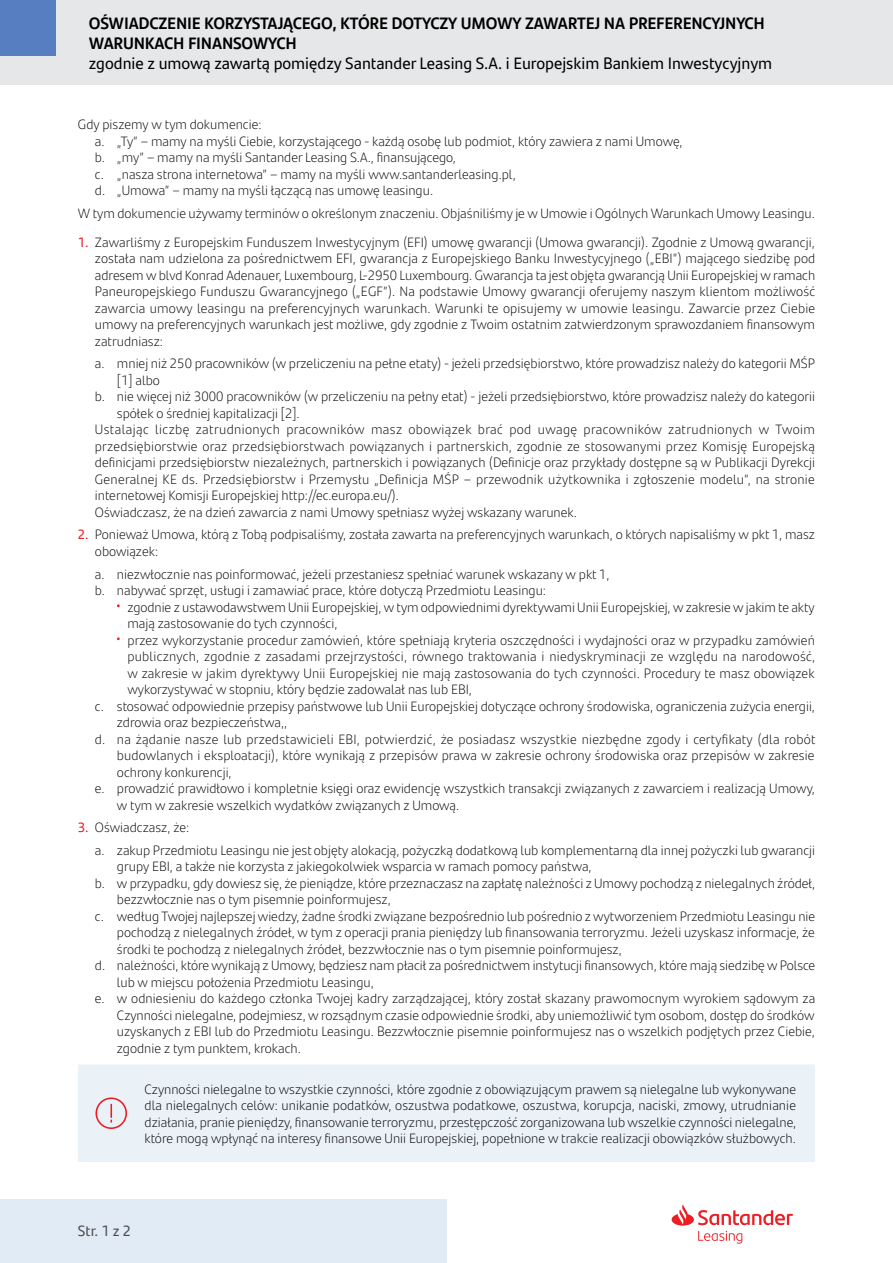
<style>
.page{position:relative;width:893px;height:1263px;background:#fff}
.page>*{position:absolute;margin:0;border:0;box-sizing:border-box;transform-origin:0 0}
.t1{font:700 16.5px/19.8px "Santander Text";letter-spacing:-.01em;color:#000}
.t2{font:16.5px "Santander Text";color:#000}
.t3{font:14.85px "Santander Text";color:#4d4d4f}
.t4{font:300 13.5px/16.5px "Santander Text";color:#000}
.s1{font-weight:400;color:#ed1d24}
</style>
<div class="page">
<div style="left:0;top:0;width:893px;height:85px;background:#e6e7e8"></div>
<div style="left:0;top:0;width:55px;height:55px;background:#567ec0"></div>
<div style="left:0;top:1199px;width:446px;height:64px;background:#e1ebf5"></div>
<svg style="left:672px;top:1204px;width:121px;height:40px"></svg>
<div style="left:78px;top:1064px;width:737px;height:98px;background:#eaf1f7"></div>
<svg style="left:95px;top:1097px;width:32px;height:32px"></svg>
<p class="t1" style="left:89px;top:13px;width:678px">OŚWIADCZENIE KORZYSTAJĄCEGO, KTÓRE DOTYCZY UMOWY ZAWARTEJ NA PREFERENCYJNYCH<br>WARUNKACH FINANSOWYCH</p>
<p class="t2" style="left:89px;top:51px;width:685px">zgodnie z umową zawartą pomiędzy Santander Leasing S.A. i Europejskim Bankiem Inwestycyjnym</p>
<p class="t4" style="left:78px;top:116px;width:185px">Gdy piszemy w tym dokumencie:</p>
<p class="t4" style="left:95px;top:132px;width:589px">a. „Ty” – mamy na myśli Ciebie, korzystającego - każdą osobę lub podmiot, który zawiera z nami Umowę,</p>
<p class="t4" style="left:95px;top:149px;width:363px">b. „my” – mamy na myśli Santander Leasing S.A., finansującego,</p>
<p class="t4" style="left:95px;top:165px;width:422px">c. „nasza strona internetowa” – mamy na myśli www.santanderleasing.pl,</p>
<p class="t4" style="left:95px;top:182px;width:340px">d. „Umowa” – mamy na myśli łączącą nas umowę leasingu.</p>
<p class="t4" style="left:78px;top:204px;width:739px">W tym dokumencie używamy terminów o określonym znaczeniu. Objaśniliśmy je w Umowie i Ogólnych Warunkach Umowy Leasingu.</p>
<p class="t4" style="left:95px;top:233px;width:722px;text-align:justify;text-indent:-17px"><span class="s1">1.</span> Zawarliśmy z Europejskim Funduszem Inwestycyjnym (EFI) umowę gwarancji (Umowa gwarancji). Zgodnie z Umową gwarancji, została nam udzielona za pośrednictwem EFI, gwarancja z Europejskiego Banku Inwestycyjnego („EBI”) mającego siedzibę pod adresem w blvd Konrad Adenauer, Luxembourg, L-2950 Luxembourg. Gwarancja ta jest objęta gwarancją Unii Europejskiej w ramach Paneuropejskiego Funduszu Gwarancyjnego („EGF”). Na podstawie Umowy gwarancji oferujemy naszym klientom możliwość zawarcia umowy leasingu na preferencyjnych warunkach. Warunki te opisujemy w umowie leasingu. Zawarcie przez Ciebie umowy na preferencyjnych warunkach jest możliwe, gdy zgodnie z Twoim ostatnim zatwierdzonym sprawozdaniem finansowym zatrudniasz:</p>
<p class="t4" style="left:117px;top:355px;width:700px;text-indent:-22px">a. mniej niż 250 pracowników (w przeliczeniu na pełne etaty) - jeżeli przedsiębiorstwo, które prowadzisz należy do kategorii MŚP [1] albo</p>
<p class="t4" style="left:117px;top:388px;width:700px;text-indent:-22px">b. nie więcej niż 3000 pracowników (w przeliczeniu na pełny etat) - jeżeli przedsiębiorstwo, które prowadzisz należy do kategorii spółek o średniej kapitalizacji [2].</p>
<p class="t4" style="left:95px;top:421px;width:722px;text-align:justify">Ustalając liczbę zatrudnionych pracowników masz obowiązek brać pod uwagę pracowników zatrudnionych w Twoim przedsiębiorstwie oraz przedsiębiorstwach powiązanych i partnerskich, zgodnie ze stosowanymi przez Komisję Europejską definicjami przedsiębiorstw niezależnych, partnerskich i powiązanych (Definicje oraz przykłady dostępne są w Publikacji Dyrekcji Generalnej KE ds. Przedsiębiorstw i Przemysłu „Definicja MŚP – przewodnik użytkownika i zgłoszenie modelu”, na stronie internetowej Komisji Europejskiej http://ec.europa.eu/).</p>
<p class="t4" style="left:95px;top:503px;width:484px">Oświadczasz, że na dzień zawarcia z nami Umowy spełniasz wyżej wskazany warunek.</p>
<p class="t4" style="left:95px;top:526px;width:722px;text-indent:-17px"><span class="s1">2.</span> Ponieważ Umowa, którą z Tobą podpisaliśmy, została zawarta na preferencyjnych warunkach, o których napisaliśmy w pkt 1, masz obowiązek:</p>
<p class="t4" style="left:95px;top:565px;width:516px">a. niezwłocznie nas poinformować, jeżeli przestaniesz spełniać warunek wskazany w pkt 1,</p>
<p class="t4" style="left:95px;top:581px;width:453px">b. nabywać sprzęt, usługi i zamawiać prace, które dotyczą Przedmiotu Leasingu:</p>
<p class="t4" style="left:127px;top:598px;width:689px">zgodnie z ustawodawstwem Unii Europejskiej, w tym odpowiednimi dyrektywami Unii Europejskiej, w zakresie w jakim te akty mają zastosowanie do tych czynności,</p>
<p class="t4" style="left:127px;top:631px;width:689px;text-align:justify">przez wykorzystanie procedur zamówień, które spełniają kryteria oszczędności i wydajności oraz w przypadku zamówień publicznych, zgodnie z zasadami przejrzystości, równego traktowania i niedyskryminacji ze względu na narodowość, w zakresie w jakim dyrektywy Unii Europejskiej nie mają zastosowania do tych czynności. Procedury te masz obowiązek wykorzystywać w stopniu, który będzie zadowalał nas lub EBI,</p>
<p class="t4" style="left:117px;top:697px;width:700px;text-indent:-22px">c. stosować odpowiednie przepisy państwowe lub Unii Europejskiej dotyczące ochrony środowiska, ograniczenia zużycia energii, zdrowia oraz bezpieczeństwa,,</p>
<p class="t4" style="left:117px;top:730px;width:700px;text-align:justify;text-indent:-22px">d. na żądanie nasze lub przedstawicieli EBI, potwierdzić, że posiadasz wszystkie niezbędne zgody i certyfikaty (dla robót budowlanych i eksploatacji), które wynikają z przepisów prawa w zakresie ochrony środowiska oraz przepisów w zakresie ochrony konkurencji,</p>
<p class="t4" style="left:117px;top:779px;width:700px;text-indent:-22px">e. prowadzić prawidłowo i kompletnie księgi oraz ewidencję wszystkich transakcji związanych z zawarciem i realizacją Umowy, w tym w zakresie wszelkich wydatków związanych z Umową.</p>
<p class="t4" style="left:78px;top:818px;width:113px"><span class="s1">3.</span> Oświadczasz, że:</p>
<p class="t4" style="left:117px;top:841px;width:700px;text-indent:-22px">a. zakup Przedmiotu Leasingu nie jest objęty alokacją, pożyczką dodatkową lub komplementarną dla innej pożyczki lub gwarancji grupy EBI, a także nie korzysta z jakiegokolwiek wsparcia w ramach pomocy państwa,</p>
<p class="t4" style="left:117px;top:874px;width:700px;text-indent:-22px">b. w przypadku, gdy dowiesz się, że pieniądze, które przeznaczasz na zapłatę należności z Umowy pochodzą z nielegalnych źródeł, bezzwłocznie nas o tym pisemnie poinformujesz,</p>
<p class="t4" style="left:117px;top:907px;width:700px;text-align:justify;text-indent:-22px">c. według Twojej najlepszej wiedzy, żadne środki związane bezpośrednio lub pośrednio z wytworzeniem Przedmiotu Leasingu nie pochodzą z nielegalnych źródeł, w tym z operacji prania pieniędzy lub finansowania terroryzmu. Jeżeli uzyskasz informacje, że środki te pochodzą z nielegalnych źródeł, bezzwłocznie nas o tym pisemnie poinformujesz,</p>
<p class="t4" style="left:117px;top:957px;width:700px;text-indent:-22px">d. należności, które wynikają z Umowy, będziesz nam płacił za pośrednictwem instytucji finansowych, które mają siedzibę w Polsce lub w miejscu położenia Przedmiotu Leasingu,</p>
<p class="t4" style="left:117px;top:990px;width:700px;text-align:justify;text-indent:-22px">e. w odniesieniu do każdego członka Twojej kadry zarządzającej, który został skazany prawomocnym wyrokiem sądowym za Czynności nielegalne, podejmiesz, w rozsądnym czasie odpowiednie środki, aby uniemożliwić tym osobom, dostęp do środków uzyskanych z EBI lub do Przedmiotu Leasingu. Bezzwłocznie pisemnie poinformujesz nas o wszelkich podjętych przez Ciebie, zgodnie z tym punktem, krokach.</p>
<p class="t4" style="left:145px;top:1080px;width:653px;text-align:justify">Czynności nielegalne to wszystkie czynności, które zgodnie z obowiązującym prawem są nielegalne lub wykonywane dla nielegalnych celów: unikanie podatków, oszustwa podatkowe, oszustwa, korupcja, naciski, zmowy, utrudnianie działania, pranie pieniędzy, finansowanie terroryzmu, przestępczość zorganizowana lub wszelkie czynności nielegalne, które mogą wpłynąć na interesy finansowe Unii Europejskiej, popełnione w trakcie realizacji obowiązków służbowych.</p>
<p class="t3" style="left:78px;top:1220px;width:55px">Str. 1 z 2</p>
</div>
